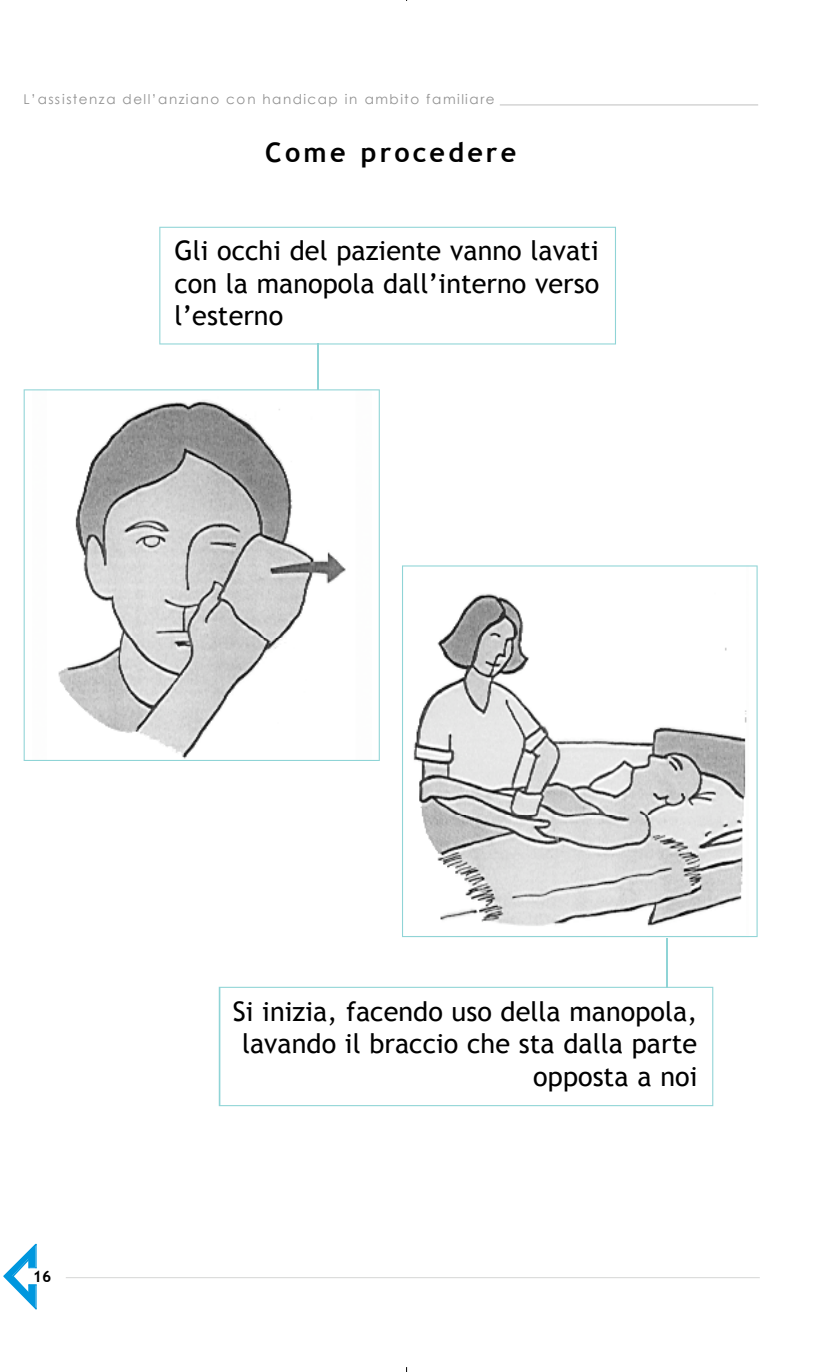
<style>
.page{position:relative;width:817px;height:1372px;background:#fff}
.page>*{position:absolute;margin:0;border:0;box-sizing:border-box;transform-origin:0 0}
.t1{font:27px/32.4px "Trebuchet MS";color:#000;text-align:justify}
.t2{font:700 27px "Trebuchet MS";letter-spacing:.115em;color:#000}
.t3{font:700 15.75px "Trebuchet MS";color:#000}
.t4{font:13.5px "Century Gothic";letter-spacing:.115em;color:#919191}
</style>
<div class="page">
<svg style="left:4px;top:1243px;width:33px;height:66px"></svg>
<hr style="left:499px;top:105px;width:258px;height:1px;background:#bfbfbf">
<hr style="left:66px;top:1277px;width:693px;height:1px;background:#d5d6d5">
<svg style="left:24px;top:389px;width:355px;height:372px"></svg>
<svg style="left:402px;top:565px;width:355px;height:372px"></svg>
<svg style="left:159px;top:227px;width:456px;height:117px"></svg>
<hr style="left:317px;top:343px;width:1px;height:46px;background:#8fd4d6">
<svg style="left:219px;top:986px;width:494px;height:120px"></svg>
<hr style="left:666px;top:938px;width:1px;height:49px;background:#8fd4d6">
<p class="t4" style="left:24px;top:91px;width:472px">L’assistenza dell’anziano con handicap in ambito familiare</p>
<p class="t2" style="left:265px;top:137px;width:252px">Come procedere</p>
<p class="t1" style="left:174px;top:234px;width:426px">Gli occhi del paziente vanno lavati con la manopola dall’interno verso l’esterno</p>
<p class="t3" style="left:33px;top:1267px;width:20px">16</p>
<p class="t1" style="left:233px;top:995px;width:466px;text-align:right">Si inizia, facendo uso della manopola, lavando il braccio che sta dalla parte opposta a noi</p>
</div>
